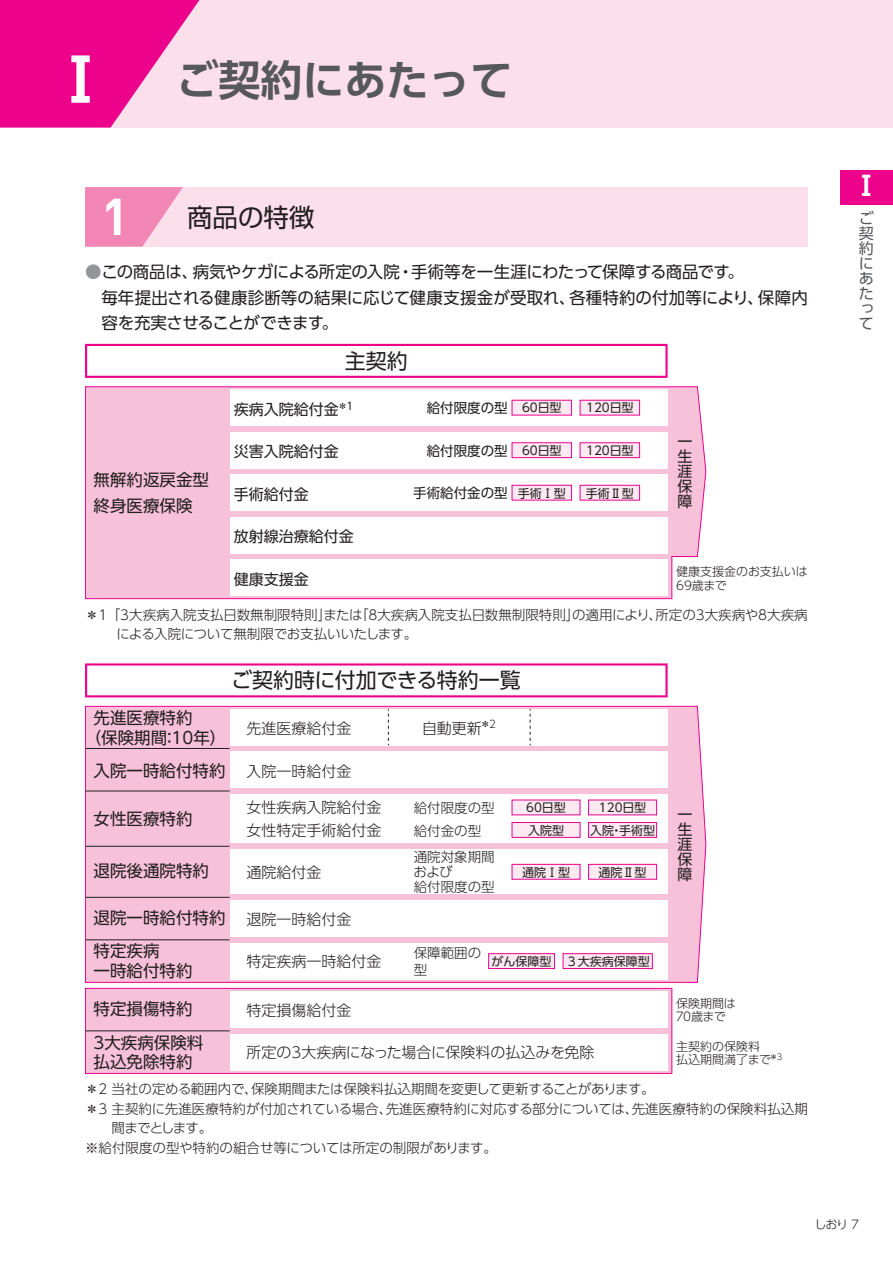
<style>
.page{position:relative;width:893px;height:1263px;background:#fff}
.page>*{position:absolute;margin:0;border:0;box-sizing:border-box;transform-origin:0 0}
.t1{font:700 42px "UD Shin Go Pro De";color:#57585a}
.t2{font:700 27px "Shin Go Pro De";color:#fff}
.t3{font:25.5px "Shin Go Pro";color:#231f20}
.t4{font:21px "UD Shin Go Pro";color:#231f20}
.t5{font:16.5px/25.5px "UD Shin Go Pro";letter-spacing:-.02em;color:#231f20}
.t6{font:16.5px/19.5px "UD Shin Go Pro";color:#231f20}
.t7{font:300 15px/22.5px "UD Shin Go Pro";color:#231f20}
.t8{font:15px/15px "UD Shin Go Pro";color:#231f20;text-align:justify}
.t9{font:15px/15px "UD Shin Go Pro";color:#57585a;text-align:justify}
.t10{font:300 13.5px/15px "UD Shin Go Pro";color:#231f20}
.t11{font:300 13.5px "UD Shin Go Pro";letter-spacing:-.02em;color:#231f20}
.t12{font:13.5px "UD Shin Go Pro";color:#231f20}
.t13{font:300 13.5px "UD Shin Go Pro";letter-spacing:-.065em;color:#231f20}
.t14{font:12px "UD Shin Go Pro";color:#231f20}
.t15{font:300 12px/13.5px "UD Shin Go Pro";color:#231f20}
.t16{font:300 12px/13.5px "UD Shin Go Pro";letter-spacing:-.03em;color:#231f20}
.s1{font-family:"Shin Go Pro De";font-size:60px;color:#fff}
.s2{font-family:"DIN Pro";font-weight:700;font-size:51px;color:#fff}
.s3{color:#939598}
.s4{font-size:12px}
</style>
<div class="page">
<div style="left:85px;top:187px;width:723px;height:60px;background:#fbdfeb"></div>
<svg style="left:85px;top:187px;width:98px;height:60px"></svg>
<svg style="left:85px;top:386px;width:622px;height:213px;background:#f7c0da"></svg>
<div style="left:230px;top:390px;width:438px;height:36px;background:#fff"></div>
<div style="left:230px;top:432px;width:438px;height:36px;background:#fff"></div>
<div style="left:230px;top:475px;width:438px;height:36px;background:#fff"></div>
<div style="left:230px;top:517px;width:438px;height:36px;background:#fff"></div>
<div style="left:230px;top:560px;width:438px;height:36px;background:#fff"></div>
<div style="left:512px;top:400px;width:60px;height:15px;background:#fce9f1"></div>
<div style="left:580px;top:400px;width:60px;height:15px;background:#fce9f1"></div>
<div style="left:512px;top:443px;width:60px;height:15px;background:#fce9f1"></div>
<div style="left:512px;top:442px;width:60px;height:16px;border:1px solid #ed028c"></div>
<div style="left:580px;top:443px;width:60px;height:15px;background:#fce9f1"></div>
<div style="left:580px;top:442px;width:60px;height:16px;border:1px solid #ed028c"></div>
<div style="left:512px;top:485px;width:60px;height:15px;background:#fce9f1"></div>
<div style="left:512px;top:485px;width:60px;height:15px;border:1px solid #ed028c"></div>
<div style="left:580px;top:485px;width:60px;height:15px;background:#fce9f1"></div>
<div style="left:580px;top:485px;width:60px;height:15px;border:1px solid #ed028c"></div>
<svg style="left:85px;top:344px;width:583px;height:34px"></svg>
<svg style="left:85px;top:705px;width:622px;height:278px;background:#f6bed8"></svg>
<div style="left:230px;top:709px;width:438px;height:36px;background:#fff"></div>
<div style="left:230px;top:752px;width:438px;height:36px;background:#fff"></div>
<div style="left:230px;top:900px;width:438px;height:37px;background:#fff"></div>
<div style="left:230px;top:943px;width:438px;height:36px;background:#fff"></div>
<div style="left:230px;top:794px;width:438px;height:49px;background:#fff"></div>
<div style="left:230px;top:849px;width:438px;height:45px;background:#fff"></div>
<div style="left:85px;top:988px;width:587px;height:85px;background:#f7c1d9"></div>
<div style="left:85px;top:988px;width:587px;height:86px;border:1px solid #ed028c"></div>
<div style="left:230px;top:991px;width:438px;height:37px;background:#fff"></div>
<div style="left:230px;top:1034px;width:438px;height:36px;background:#fff"></div>
<hr style="left:85px;top:748px;width:145px;height:1px;background:#231f20">
<hr style="left:85px;top:791px;width:145px;height:1px;background:#231f20">
<hr style="left:85px;top:846px;width:145px;height:1px;background:#231f20">
<hr style="left:85px;top:897px;width:145px;height:1px;background:#231f20">
<hr style="left:85px;top:939px;width:145px;height:1px;background:#231f20">
<hr style="left:85px;top:1030px;width:145px;height:1px;background:#231f20">
<div style="left:512px;top:800px;width:68px;height:15px;background:#fce9f1"></div>
<div style="left:589px;top:800px;width:68px;height:15px;background:#fce9f1"></div>
<div style="left:512px;top:822px;width:68px;height:15px;background:#fce9f1"></div>
<div style="left:512px;top:822px;width:68px;height:16px;border:1px solid #ed028c"></div>
<div style="left:589px;top:822px;width:68px;height:15px;background:#fce9f1"></div>
<div style="left:588px;top:822px;width:69px;height:16px;border:1px solid #ed028c"></div>
<div style="left:512px;top:864px;width:68px;height:15px;background:#fce9f1"></div>
<div style="left:512px;top:864px;width:68px;height:16px;border:1px solid #ed028c"></div>
<div style="left:589px;top:864px;width:68px;height:15px;background:#fce9f1"></div>
<div style="left:588px;top:864px;width:69px;height:16px;border:1px solid #ed028c"></div>
<div style="left:489px;top:954px;width:66px;height:14px;background:#fce9f1"></div>
<div style="left:488px;top:953px;width:67px;height:16px;border:1px solid #ed028c"></div>
<div style="left:563px;top:954px;width:89px;height:14px;background:#fce9f1"></div>
<div style="left:563px;top:953px;width:90px;height:16px;border:1px solid #ed028c"></div>
<svg style="left:530px;top:709px;width:1px;height:36px"></svg>
<svg style="left:388px;top:709px;width:1px;height:36px"></svg>
<svg style="left:85px;top:663px;width:583px;height:34px"></svg>
<div style="left:840px;top:170px;width:53px;height:34px;background:#ed028c"></div>
<div style="left:0;top:0;width:893px;height:128px;background:#fbdfeb"></div>
<svg style="left:0;top:0;width:199px;height:128px"></svg>
<h1 class="t1" style="left:51px;top:46px;width:463px"><span class="s1">Ⅰ</span> ご契約にあたって</h1>
<h3 class="t3" style="left:101px;top:196px;width:215px"><span class="s2">1</span> 商品の特徴</h3>
<p class="t5" style="left:102px;top:259px;width:708px;text-indent:-16px"><span class="s3">●</span>この商品は、病気やケガによる所定の入院・手術等を一生涯にわたって保障する商品です。<br>毎年提出される健康診断等の結果に応じて健康支援金が受取れ、各種特約の付加等により、保障内容を充実させることができます。</p>
<p class="t6" style="left:94px;top:467px;width:117px;line-height:25.5px">無解約返戻金型終身医療保険</p>
<h3 class="t4" style="left:345px;top:344px;width:65px">主契約</h3>
<p class="t8" style="left:234px;top:401px;width:121px">疾病入院給付金<sup>＊1</sup></p>
<p class="t12" style="left:427px;top:397px;width:83px">給付限度の型</p>
<p class="t14" style="left:522px;top:398px;width:41px">60日型</p>
<p class="t14" style="left:586px;top:398px;width:49px">120日型</p>
<p class="t8" style="left:234px;top:444px;width:106px">災害入院給付金</p>
<p class="t12" style="left:427px;top:440px;width:136px">給付限度の型 <span class="s4">60日型</span></p>
<p class="t14" style="left:586px;top:441px;width:49px">120日型</p>
<p class="t8" style="left:234px;top:486px;width:76px">手術給付金</p>
<p class="t12" style="left:413px;top:482px;width:154px">手術給付金の型 <span class="s4">手術Ⅰ型</span></p>
<p class="t14" style="left:586px;top:483px;width:49px">手術Ⅱ型</p>
<p class="t8" style="left:234px;top:529px;width:121px">放射線治療給付金</p>
<p class="t8" style="left:234px;top:571px;width:76px">健康支援金</p>
<p class="t8" style="left:677px;top:433px;width:16px">一生涯保障</p>
<p class="t15" style="left:676px;top:565px;width:133px">健康支援金のお支払いは<br>69歳まで</p>
<p class="t10" style="left:116px;top:604px;width:693px;line-height:19.5px;text-indent:-31px">＊1「3大疾病入院支払日数無制限特則」または「8大疾病入院支払日数無制限特則」の適用により、所定の3大疾病や8大疾病による入院について無制限でお支払いいたします。</p>
<h3 class="t4" style="left:231px;top:663px;width:291px">ご契約時に付加できる特約一覧</h3>
<p class="t6" style="left:85px;top:707px;width:143px;text-indent:9px">先進医療特約<br>（保険期間：10年）</p>
<p class="t6" style="left:94px;top:760px;width:133px">入院一時給付特約</p>
<p class="t6" style="left:94px;top:808px;width:101px">女性医療特約</p>
<p class="t7" style="left:247px;top:717px;width:106px">先進医療給付金</p>
<p class="t7" style="left:422px;top:717px;width:76px">自動更新<sup>＊2</sup></p>
<p class="t7" style="left:247px;top:759px;width:106px">入院一時給付金</p>
<p class="t7" style="left:247px;top:796px;width:136px">女性疾病入院給付金女性特定手術給付金</p>
<p class="t10" style="left:414px;top:796px;width:82px;line-height:22.5px">給付限度の型給付金の型</p>
<p class="t14" style="left:526px;top:798px;width:41px">60日型</p>
<p class="t14" style="left:599px;top:798px;width:49px">120日型</p>
<p class="t14" style="left:528px;top:820px;width:37px">入院型</p>
<p class="t14" style="left:590px;top:820px;width:66px">入院・手術型</p>
<p class="t14" style="left:522px;top:862px;width:49px">通院Ⅰ型</p>
<p class="t14" style="left:599px;top:862px;width:49px">通院Ⅱ型</p>
<p class="t10" style="left:414px;top:849px;width:83px">通院対象期間および<br>給付限度の型</p>
<p class="t6" style="left:94px;top:861px;width:117px">退院後通院特約</p>
<p class="t7" style="left:247px;top:860px;width:76px">通院給付金</p>
<p class="t6" style="left:94px;top:908px;width:133px">退院一時給付特約</p>
<p class="t7" style="left:247px;top:907px;width:106px">退院一時給付金</p>
<p class="t6" style="left:94px;top:941px;width:101px">特定疾病<br>一時給付特約</p>
<p class="t7" style="left:247px;top:950px;width:136px">特定疾病一時給付金</p>
<p class="t6" style="left:94px;top:999px;width:101px">特定損傷特約</p>
<p class="t7" style="left:247px;top:998px;width:106px">特定損傷給付金</p>
<p class="t6" style="left:94px;top:1032px;width:111px">3大疾病保険料払込免除特約</p>
<p class="t7" style="left:247px;top:1041px;width:349px">所定の3大疾病になった場合に保険料の払込みを免除</p>
<p class="t10" style="left:414px;top:944px;width:69px;line-height:16.5px">保障範囲の型</p>
<p class="t14" style="left:492px;top:952px;width:160px">がん保障型 ３大疾病保障型</p>
<p class="t8" style="left:677px;top:806px;width:16px">一生涯保障</p>
<p class="t16" style="left:674px;top:996px;width:64px">保険期間は<br>７０歳まで</p>
<p class="t15" style="left:676px;top:1039px;width:108px">主契約の保険料<br>払込期間満了まで<sup>＊3</sup></p>
<p class="t11" style="left:85px;top:1078px;width:571px">＊2 当社の定める範囲内で、保険期間または保険料払込期間を変更して更新することがあります。</p>
<p class="t10" style="left:85px;top:1101px;width:724px">＊3 主契約に先進医療特約が付加されている場合、先進医療特約に対応する部分については、先進医療特約の保険料払込期</p>
<p class="t13" style="left:111px;top:1117px;width:102px">間までとします。</p>
<p class="t10" style="left:85px;top:1140px;width:413px">※給付限度の型や特約の組合せ等については所定の制限があります。</p>
<h2 class="t2" style="left:853px;top:164px;width:28px">Ⅰ</h2>
<p class="t9" style="left:859px;top:210px;width:17px">ご契約にあたって</p>
<p class="t15" style="left:814px;top:1217px;width:46px">しおり 7</p>
</div>
